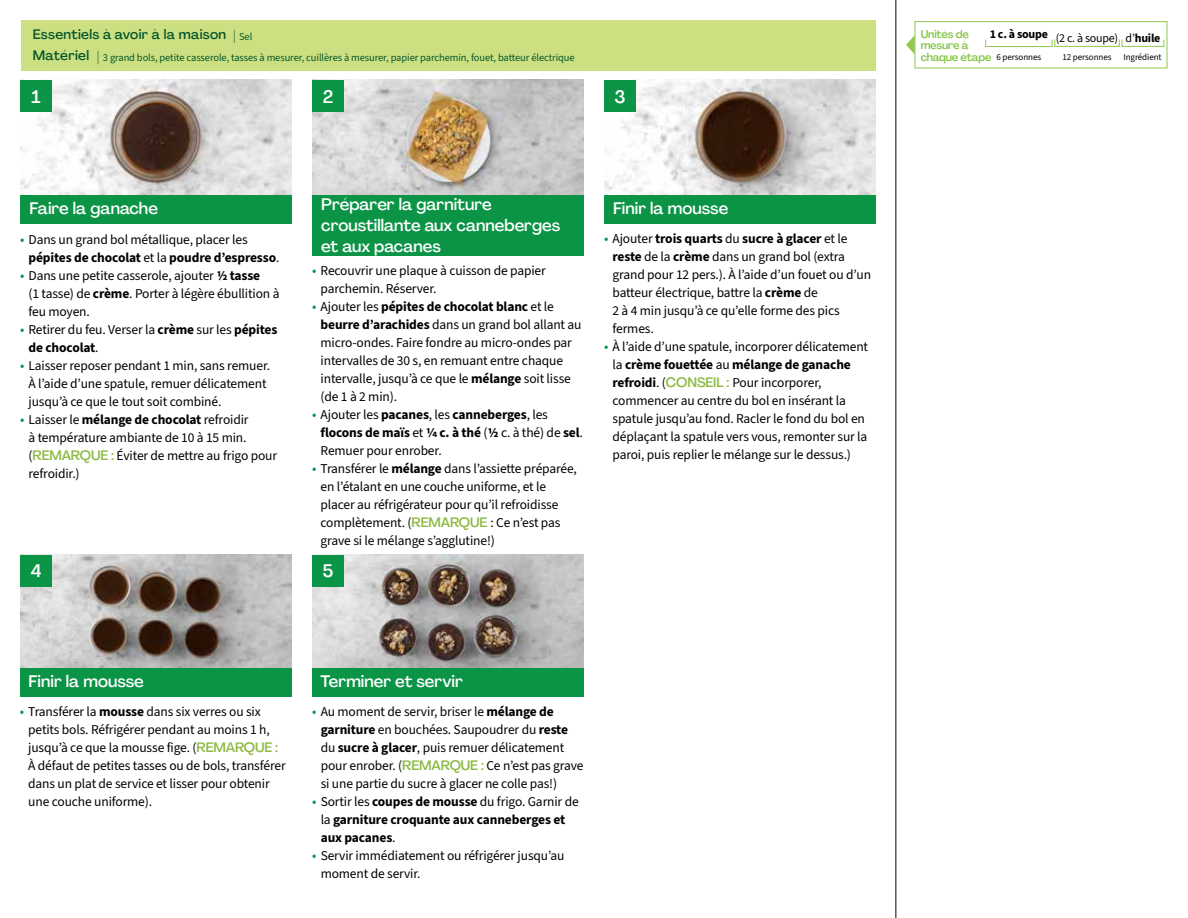
<style>
.page{position:relative;width:1188px;height:918px;background:#fff}
.page>*{position:absolute;margin:0;border:0;box-sizing:border-box;transform-origin:0 0}
.t1{font:500 18px "Agrandir";color:#fff}
.t2{font:500 16.5px/21.1px "Agrandir";color:#fff}
.t3{font:13.5px/18px "Source Sans 3";letter-spacing:-.01em;color:#000}
.t4{font:700 13.5px/18px "Source Sans 3";letter-spacing:-.01em;color:#000}
.t5{font:500 13.5px "Agrandir";letter-spacing:.02em;color:#05562c}
.t6{font:700 12px "Source Sans 3";letter-spacing:-.02em;color:#000}
.t7{font:500 11.1px/11.7px "Agrandir";letter-spacing:-.015em;color:#82c341}
.t8{font:10.5px "Source Sans 3";letter-spacing:-.01em;color:#05562c}
.t9{font:9px "Source Sans 3";letter-spacing:-.01em;color:#000}
.s1{font-family:"Agrandir";font-weight:500;font-size:13.5px}
.s2{font-weight:400}
.s3{font-size:14.25px;color:#0b9446}
.s4{font-weight:700}
.s5{font-family:"Agrandir";font-weight:500;color:#8cba42}
.s6{font-weight:400;font-size:14.25px;color:#0b9446}
</style>
<div class="page">
<img style="left:20px;top:555px;width:272px;height:113px">
<img style="left:312px;top:555px;width:272px;height:113px">
<img style="left:20px;top:80px;width:272px;height:115px">
<img style="left:312px;top:80px;width:272px;height:115px">
<img style="left:604px;top:80px;width:272px;height:115px">
<div style="left:312px;top:195px;width:272px;height:60px;background:#0b9446"></div>
<div style="left:20px;top:195px;width:272px;height:29px;background:#0b9446"></div>
<div style="left:20px;top:668px;width:272px;height:29px;background:#0b9446"></div>
<div style="left:312px;top:668px;width:272px;height:29px;background:#0b9446"></div>
<div style="left:604px;top:195px;width:272px;height:29px;background:#0b9446"></div>
<div style="left:21px;top:20px;width:855px;height:51px;background:#cde081"></div>
<hr style="left:896px;top:0;width:1px;height:918px;background:#000">
<div style="left:20px;top:555px;width:32px;height:32px;background:#0b9446"></div>
<div style="left:20px;top:80px;width:32px;height:32px;background:#0b9446"></div>
<div style="left:312px;top:555px;width:32px;height:32px;background:#0b9446"></div>
<div style="left:312px;top:80px;width:32px;height:32px;background:#0b9446"></div>
<div style="left:604px;top:80px;width:32px;height:32px;background:#0b9446"></div>
<svg style="left:906px;top:35px;width:9px;height:19px"></svg>
<div style="left:915px;top:21px;width:252px;height:47px;border:1px solid #91c84e"></div>
<div style="left:985px;top:39px;width:67px;height:8px;border:1px solid #91c84e"></div>
<div style="left:1054px;top:39px;width:66px;height:8px;border:1px solid #91c84e"></div>
<div style="left:1122px;top:39px;width:42px;height:8px;border:1px solid #91c84e"></div>
<p class="t5" style="left:33px;top:26px;width:195px">Essentiels à avoir à la maison</p>
<p class="t8" style="left:233px;top:30px;width:20px"><span class="s1">|</span> Sel</p>
<p class="t7" style="left:921px;top:28px;width:72px">Unités de mesure à chaque étape</p>
<p class="t6" style="left:990px;top:26px;width:172px">1 c. à soupe <span class="s2">(2 c. à soupe) d’</span>huile</p>
<p class="t5" style="left:33px;top:47px;width:58px">Matériel</p>
<p class="t9" style="left:997px;top:51px;width:46px">6 personnes</p>
<p class="t9" style="left:1063px;top:51px;width:50px">12 personnes</p>
<p class="t9" style="left:1123px;top:51px;width:40px">Ingrédient</p>
<p class="t8" style="left:97px;top:51px;width:479px"><span class="s1">|</span> 3 grand bols, petite casserole, tasses à mesurer, cuillères à mesurer, papier parchemin, fouet, batteur électrique</p>
<h1 class="t1" style="left:32px;top:86px;width:11px">1</h1>
<h1 class="t1" style="left:323px;top:86px;width:12px">2</h1>
<h1 class="t1" style="left:614px;top:85px;width:13px">3</h1>
<p class="t2" style="left:29px;top:198px;width:130px">Faire la ganache</p>
<p class="t3" style="left:29px;top:231px;width:252px;text-indent:-9px"><span class="s3">•</span> Dans un grand bol métallique, placer les <span class="s4">pépites de chocolat</span> et la <span class="s4">poudre d’espresso</span>.</p>
<p class="t3" style="left:29px;top:267px;width:252px;text-indent:-9px"><span class="s3">•</span> Dans une petite casserole, ajouter <span class="s4">1/2 tasse<br></span>(1 tasse) de <span class="s4">crème</span>. Porter à légère ébullition à feu moyen.</p>
<p class="t3" style="left:29px;top:321px;width:250px;text-indent:-9px"><span class="s3">•</span> Retirer du feu. Verser la <span class="s4">crème</span> sur les <span class="s4">pépites de chocolat</span>.</p>
<p class="t3" style="left:29px;top:357px;width:243px;text-indent:-9px"><span class="s3">•</span> Laisser reposer pendant 1 min, sans remuer.<br>À l’aide d’une spatule, remuer délicatement jusqu’à ce que le tout soit combiné.</p>
<p class="t3" style="left:29px;top:411px;width:250px;text-indent:-9px"><span class="s3">•</span> Laisser le <span class="s4">mélange de chocolat</span> refroidir<br>à température ambiante de 10 à 15 min. (<span class="s5">REMARQUE :</span> Éviter de mettre au frigo pour refroidir.)</p>
<p class="t2" style="left:321px;top:194px;width:240px">Préparer la garniture croustillante aux canneberges et aux pacanes</p>
<p class="t2" style="left:613px;top:198px;width:117px">Finir la mousse</p>
<p class="t3" style="left:613px;top:230px;width:260px;text-indent:-9px"><span class="s3">•</span> Ajouter <span class="s4">trois quarts</span> du <span class="s4">sucre à glacer</span> et le <span class="s4">reste</span> de la <span class="s4">crème</span> dans un grand bol (extra grand pour 12 pers.). À l’aide d’un fouet ou d’un batteur électrique, battre la <span class="s4">crème</span> de<br>2 à 4 min jusqu’à ce qu’elle forme des pics fermes.</p>
<p class="t3" style="left:613px;top:338px;width:257px;text-indent:-9px"><span class="s3">•</span> À l’aide d’une spatule, incorporer délicatement la <span class="s4">crème fouettée</span> au <span class="s4">mélange de ganache refroidi</span>. (<span class="s5">CONSEIL :</span> Pour incorporer, commencer au centre du bol en insérant la spatule jusqu’au fond. Racler le fond du bol en déplaçant la spatule vers vous, remonter sur la paroi, puis replier le mélange sur le dessus.)</p>
<p class="t3" style="left:321px;top:262px;width:227px;text-indent:-9px"><span class="s3">•</span> Recouvrir une plaque à cuisson de papier parchemin. Réserver.</p>
<p class="t3" style="left:321px;top:298px;width:262px;text-indent:-9px"><span class="s3">•</span> Ajouter les <span class="s4">pépites de chocolat blanc</span> et le <span class="s4">beurre d’arachides</span> dans un grand bol allant au micro-ondes. Faire fondre au micro-ondes par intervalles de 30 s, en remuant entre chaque intervalle, jusqu’à ce que le <span class="s4">mélange</span> soit lisse (de 1 à 2 min).</p>
<p class="t3" style="left:321px;top:406px;width:264px;text-indent:-9px"><span class="s3">•</span> Ajouter les <span class="s4">pacanes</span>, les <span class="s4">canneberges</span>, les <span class="s4">flocons de maïs</span> et <span class="s4">1/4 c. à thé</span> (<span class="s4">1/2</span> c. à thé) de <span class="s4">sel</span>.<br>Remuer pour enrober.</p>
<p class="t3" style="left:321px;top:460px;width:258px;text-indent:-9px"><span class="s3">•</span> Transférer le <span class="s4">mélange</span> dans l’assiette préparée, en l’étalant en une couche uniforme, et le placer au réfrigérateur pour qu’il refroidisse complètement. (<span class="s5">REMARQUE</span> : Ce n’est pas grave si le mélange s’agglutine!)</p>
<h1 class="t1" style="left:31px;top:560px;width:12px">4</h1>
<h1 class="t1" style="left:323px;top:560px;width:12px">5</h1>
<p class="t2" style="left:29px;top:671px;width:117px">Finir la mousse</p>
<p class="t2" style="left:321px;top:671px;width:144px">Terminer et servir</p>
<p class="t3" style="left:28px;top:703px;width:259px;text-indent:-9px"><span class="s3">•</span> Transférer la <span class="s4">mousse</span> dans six verres ou six petits bols. Réfrigérer pendant au moins 1 h, jusqu’à ce que la mousse fige. (<span class="s5">REMARQUE :<br></span>À défaut de petites tasses ou de bols, transférer dans un plat de service et lisser pour obtenir une couche uniforme).</p>
<p class="t3" style="left:321px;top:703px;width:264px;text-indent:-9px"><span class="s3">•</span> Au moment de servir, briser le <span class="s4">mélange de garniture</span> en bouchées. Saupoudrer du <span class="s4">reste </span>du <span class="s4">sucre à glacer</span>, puis remuer délicatement pour enrober. (<span class="s5">REMARQUE :</span> Ce n’est pas grave si une partie du sucre à glacer ne colle pas!)</p>
<p class="t4" style="left:321px;top:793px;width:260px;text-indent:-9px"><span class="s6">•</span> <span class="s2">Sortir les</span> coupes de mousse <span class="s2">du frigo. Garnir de la</span> garniture croquante aux canneberges et aux pacanes<span class="s2">.</span></p>
<p class="t3" style="left:321px;top:847px;width:245px;text-indent:-9px"><span class="s3">•</span> Servir immédiatement ou réfrigérer jusqu’au moment de servir.</p>
</div>
